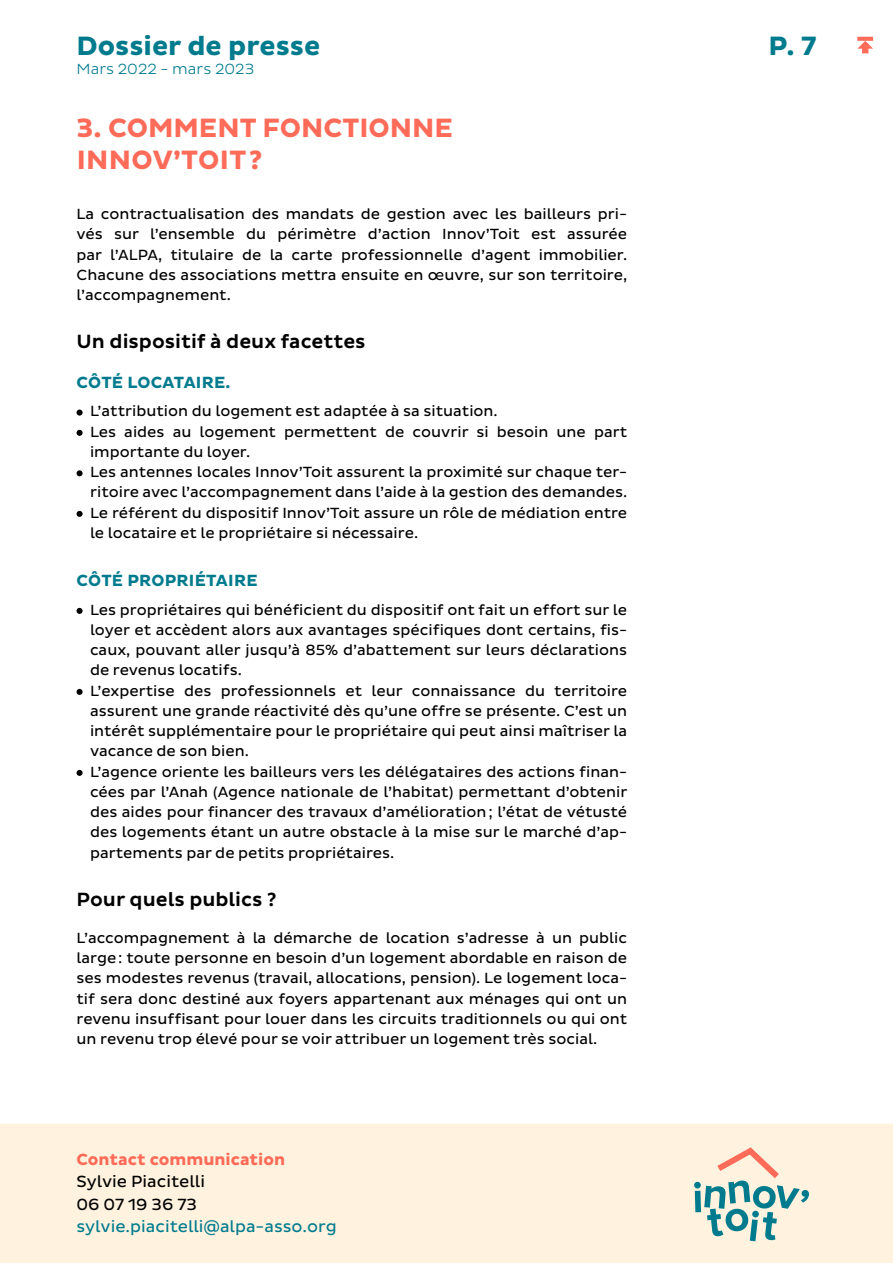
<style>
.page{position:relative;width:893px;height:1263px;background:#fff}
.page>*{position:absolute;margin:0;border:0;box-sizing:border-box;transform-origin:0 0}
.t1{font:700 27px/32.4px "Pluto Sans";color:#fe6b58}
.t2{font:700 27px "Pluto Sans";color:#007b8e}
.t3{font:500 19.5px "Pluto Sans";color:#000}
.t4{font:16.5px "Pluto Sans";color:#007b8e}
.t5{font:700 16.5px "Pluto Sans";letter-spacing:.015em;color:#007b8e}
.t6{font:16.5px/22.5px "Pluto Sans";color:#000}
.t7{font:700 16.5px "Pluto Sans";color:#fe6b58}
.t8{font:15px/20.2px "Pluto Sans";color:#000;text-align:justify}
.t9{font:300 15px "Pluto Sans";color:#007b8e}
</style>
<div class="page">
<div style="left:0;top:1123px;width:893px;height:140px;background:#fff3e0"></div>
<svg style="left:694px;top:1147px;width:115px;height:94px;background:#cbd5ca"></svg>
<svg style="left:857px;top:37px;width:16px;height:16px"></svg>
<svg style="left:77px;top:410px;width:6px;height:6px"></svg>
<svg style="left:77px;top:430px;width:6px;height:6px"></svg>
<svg style="left:77px;top:470px;width:6px;height:6px"></svg>
<svg style="left:77px;top:511px;width:6px;height:6px"></svg>
<svg style="left:77px;top:608px;width:6px;height:6px"></svg>
<svg style="left:77px;top:689px;width:6px;height:6px"></svg>
<svg style="left:77px;top:770px;width:6px;height:6px"></svg>
<h1 class="t2" style="left:77px;top:31px;width:245px">Dossier de presse</h1>
<h1 class="t2" style="left:769px;top:31px;width:49px">P. 7</h1>
<p class="t9" style="left:77px;top:61px;width:179px">Mars 2022 - mars 2023</p>
<h1 class="t1" style="left:77px;top:112px;width:378px">3. COMMENT FONCTIONNE<br>INNOV’TOIT?</h1>
<p class="t8" style="left:77px;top:204px;width:552px">La contractualisation des mandats de gestion avec les bailleurs pri&shy;vés sur l’ensemble du périmètre d’action Innov’Toit est assurée par l’ALPA, titulaire de la carte professionnelle d’agent immobilier.<br>Chacune des associations mettra ensuite en œuvre, sur son territoire, l’accompagnement.</p>
<h2 class="t3" style="left:77px;top:330px;width:291px">Un dispositif à deux facettes</h2>
<p class="t5" style="left:77px;top:373px;width:155px">CÔTÉ LOCATAIRE.</p>
<p class="t8" style="left:90px;top:401px;width:539px;text-align:left">L’attribution du logement est adaptée à sa situation.<br>Les aides au logement permettent de couvrir si besoin une part importante du loyer.<br>Les antennes locales Innov’Toit assurent la proximité sur chaque ter&shy;ritoire avec l’accompagnement dans l’aide à la gestion des demandes.<br>Le référent du dispositif Innov’Toit assure un rôle de médiation entre le locataire et le propriétaire si nécessaire.</p>
<p class="t5" style="left:77px;top:571px;width:182px">CÔTÉ PROPRIÉTAIRE</p>
<p class="t8" style="left:90px;top:600px;width:539px;text-align:left">Les propriétaires qui bénéficient du dispositif ont fait un effort sur le loyer et accèdent alors aux avantages spécifiques dont certains, fis&shy;caux, pouvant aller jusqu’à 85% d’abattement sur leurs déclarations de revenus locatifs.<br>L’expertise des professionnels et leur connaissance du territoire assurent une grande réactivité dès qu’une offre se présente. C’est un intérêt supplémentaire pour le propriétaire qui peut ainsi maîtriser la vacance de son bien.<br>L’agence oriente les bailleurs vers les délégataires des actions finan&shy;cées par l’Anah (Agence nationale de l’habitat) permettant d’obtenir des aides pour financer des travaux d’amélioration; l’état de vétusté des logements étant un autre obstacle à la mise sur le marché d’ap&shy;partements par de petits propriétaires.</p>
<h2 class="t3" style="left:77px;top:888px;width:202px">Pour quels publics ?</h2>
<p class="t8" style="left:77px;top:928px;width:552px">L’accompagnement à la démarche de location s’adresse à un public large: toute personne en besoin d’un logement abordable en raison de ses modestes revenus (travail, allocations, pension). Le logement loca&shy;tif sera donc destiné aux foyers appartenant aux ménages qui ont un revenu insuffisant pour louer dans les circuits traditionnels ou qui ont un revenu trop élevé pour se voir attribuer un logement très social.</p>
<p class="t7" style="left:77px;top:1150px;width:210px">Contact communication</p>
<p class="t6" style="left:77px;top:1171px;width:130px">Sylvie Piacitelli<br>06 07 19 36 73</p>
<p class="t4" style="left:77px;top:1217px;width:262px">sylvie.piacitelli@alpa-asso.org</p>
</div>
